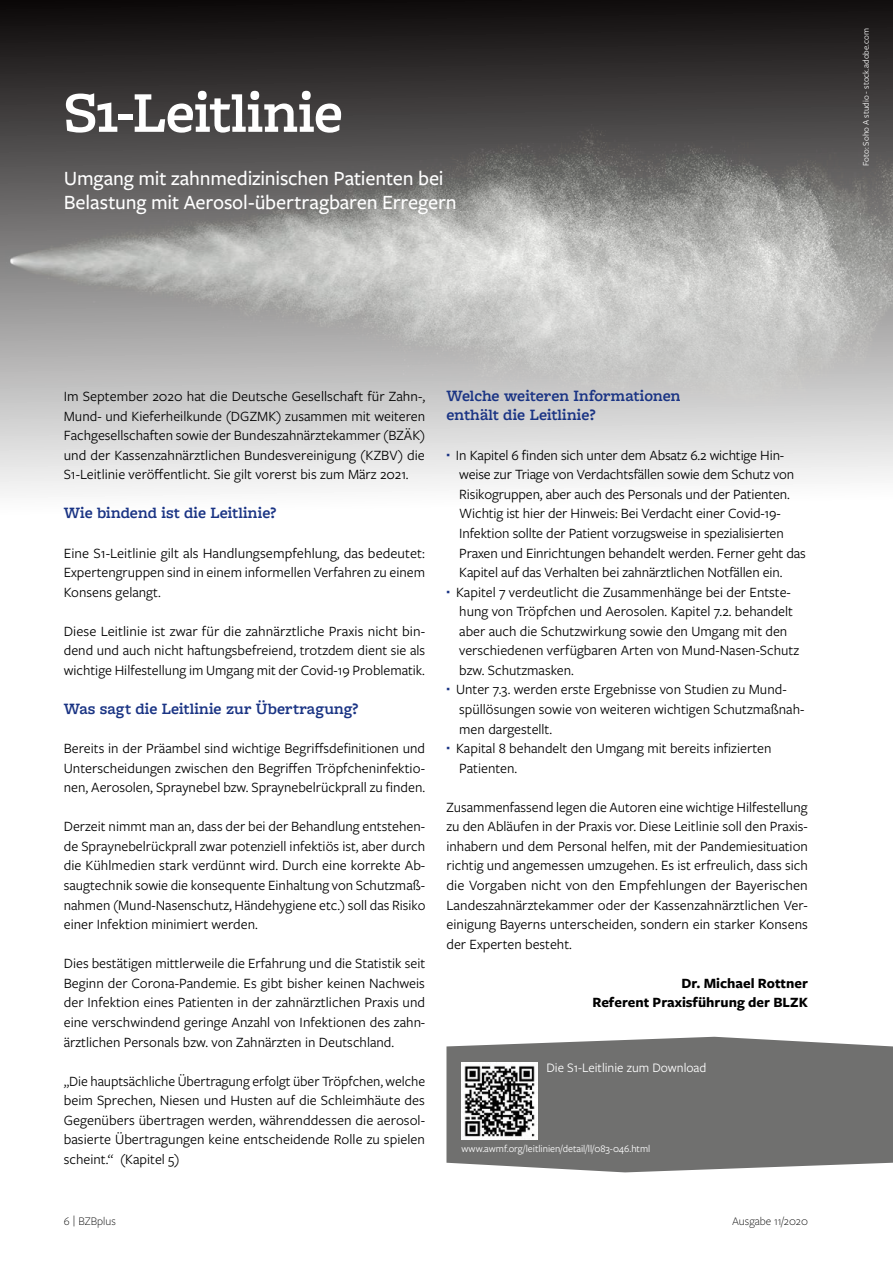
<style>
.page{position:relative;width:893px;height:1263px;background:#fff}
.page>*{position:absolute;margin:0;border:0;box-sizing:border-box;transform-origin:0 0}
.t1{font:600 60px "Freight Macro Pro";letter-spacing:-.01em;color:#fff}
.t2{font:500 21px/24px "Freight Sans Pro";letter-spacing:-.005em;color:#fff}
.t3{font:600 16.5px/19.5px "Freight Macro Pro";color:#1a3484}
.t4{font:14.7px/19.5px "Freight Sans Pro";color:#000;text-align:justify}
.t5{font:700 14.7px/19.5px "Freight Sans Pro";color:#000;text-align:right}
.t6{font:13.5px "Freight Sans Pro";color:#fff}
.t7{font:300 12px "Freight Sans Pro";color:#000}
.t8{font:10.5px "Freight Sans Pro";color:#fff}
.t9{font:9px "Freight Sans Pro";color:#fff}
</style>
<div class="page">
<img style="left:0;top:0;width:893px;height:494px">
<svg style="left:446px;top:1037px;width:447px;height:135px;background:#7a7a7a"></svg>
<img style="left:461px;top:1062px;width:77px;height:77px">
<h1 class="t1" style="left:64px;top:70px;width:281px">S1-Leitlinie</h1>
<h2 class="t2" style="left:64px;top:165px;width:394px">Umgang mit zahnmedizinischen Patienten bei<br>Belastung mit Aerosol-übertragbaren Erregern</h2>
<p class="t9" style="left:860px;top:166px;width:139px;rotate:-90deg">Foto: Soho A studio - stock.adobe.com</p>
<p class="t4" style="left:64px;top:386px;width:363px">Im September 2020 hat die Deutsche Gesellschaft für Zahn-, Mund- und Kieferheilkunde (DGZMK) zusammen mit weiteren Fachgesellschaften sowie der Bundeszahnärztekammer (BZÄK) und der Kassenzahnärztlichen Bundesvereinigung (KZBV) die S1-Leitlinie veröffentlicht. Sie gilt vorerst bis zum März 2021.</p>
<p class="t3" style="left:64px;top:503px;width:214px">Wie bindend ist die Leitlinie?</p>
<p class="t4" style="left:64px;top:542px;width:363px">Eine S1-Leitlinie gilt als Handlungsempfehlung, das bedeutet:<br>Expertengruppen sind in einem informellen Verfahren zu einem Konsens gelangt.</p>
<p class="t4" style="left:64px;top:621px;width:363px">Diese Leitlinie ist zwar für die zahnärztliche Praxis nicht bin&shy;dend und auch nicht haftungsbefreiend, trotzdem dient sie als wichtige Hilfestellung im Umgang mit der Covid-19 Problematik.</p>
<p class="t3" style="left:64px;top:698px;width:296px">Was sagt die Leitlinie zur Übertragung?</p>
<p class="t4" style="left:64px;top:738px;width:363px">Bereits in der Präambel sind wichtige Begriffsdefinitionen und Unterscheidungen zwischen den Begriffen Tröpfcheninfektio&shy;nen, Aerosolen, Spraynebel bzw. Spraynebelrückprall zu finden.</p>
<p class="t4" style="left:64px;top:816px;width:363px">Derzeit nimmt man an, dass der bei der Behandlung entstehen&shy;de Spraynebelrückprall zwar potenziell infektiös ist, aber durch die Kühlmedien stark verdünnt wird. Durch eine korrekte Ab&shy;saugtechnik sowie die konsequente Einhaltung von Schutzmaß&shy;nahmen (Mund-Nasenschutz, Händehygiene etc.) soll das Risiko einer Infektion minimiert werden.</p>
<p class="t4" style="left:64px;top:953px;width:363px">Dies bestätigen mittlerweile die Erfahrung und die Statistik seit Beginn der Corona-Pandemie. Es gibt bisher keinen Nachweis der Infektion eines Patienten in der zahnärztlichen Praxis und eine verschwindend geringe Anzahl von Infektionen des zahn&shy;ärztlichen Personals bzw. von Zahnärzten in Deutschland.</p>
<p class="t4" style="left:64px;top:1070px;width:363px">„Die hauptsächliche Übertragung erfolgt über Tröpfchen, welche beim Sprechen, Niesen und Husten auf die Schleimhäute des Gegenübers übertragen werden, währenddessen die aerosol&shy;basierte Übertragungen keine entscheidende Rolle zu spielen scheint.“ (Kapitel 5)</p>
<p class="t3" style="left:446px;top:385px;width:236px">Welche weiteren Informationen enthält die Leitlinie?</p>
<p class="t4" style="left:459px;top:445px;width:348px;text-align:left;text-indent:-13px"><sup>■</sup> In Kapitel 6 finden sich unter dem Absatz 6.2 wichtige Hin&shy;weise zur Triage von Verdachtsfällen sowie dem Schutz von Risikogruppen, aber auch des Personals und der Patienten.<br>Wichtig ist hier der Hinweis: Bei Verdacht einer Covid-19- Infektion sollte der Patient vorzugsweise in spezialisierten Praxen und Einrichtungen behandelt werden. Ferner geht das Kapitel auf das Verhalten bei zahnärztlichen Notfällen ein.</p>
<p class="t4" style="left:459px;top:581px;width:341px;text-align:left;text-indent:-13px"><sup>■</sup> Kapitel 7 verdeutlicht die Zusammenhänge bei der Entste&shy;hung von Tröpfchen und Aerosolen. Kapitel 7.2. behandelt aber auch die Schutzwirkung sowie den Umgang mit den verschiedenen verfügbaren Arten von Mund-Nasen-Schutz bzw. Schutzmasken.</p>
<p class="t4" style="left:459px;top:679px;width:347px;text-align:left;text-indent:-13px"><sup>■</sup> Unter 7.3. werden erste Ergebnisse von Studien zu Mund&shy;spüllösungen sowie von weiteren wichtigen Schutzmaßnah&shy;men dargestellt.</p>
<p class="t4" style="left:459px;top:738px;width:314px;text-indent:-13px"><sup>■</sup> Kapital 8 behandelt den Umgang mit bereits infizierten<br>Patienten.</p>
<p class="t4" style="left:446px;top:797px;width:363px">Zusammenfassend legen die Autoren eine wichtige Hilfestellung zu den Abläufen in der Praxis vor. Diese Leitlinie soll den Praxis&shy;inhabern und dem Personal helfen, mit der Pandemiesituation richtig und angemessen umzugehen. Es ist erfreulich, dass sich die Vorgaben nicht von den Empfehlungen der Bayerischen Landeszahnärztekammer oder der Kassenzahnärztlichen Ver&shy;einigung Bayerns unterscheiden, sondern ein starker Konsens der Experten besteht.</p>
<p class="t5" style="left:592px;top:973px;width:217px">Dr. Michael Rottner<br>Referent Praxisführung der BLZK</p>
<p class="t6" style="left:546px;top:1059px;width:162px">Die S1-Leitlinie zum Download</p>
<p class="t8" style="left:461px;top:1141px;width:191px">www.awmf.org/leitlinien/detail/ll/083-046.html</p>
<p class="t7" style="left:64px;top:1213px;width:54px">6 | BZBplus</p>
<p class="t7" style="left:732px;top:1213px;width:77px">Ausgabe 11/2020</p>
</div>
